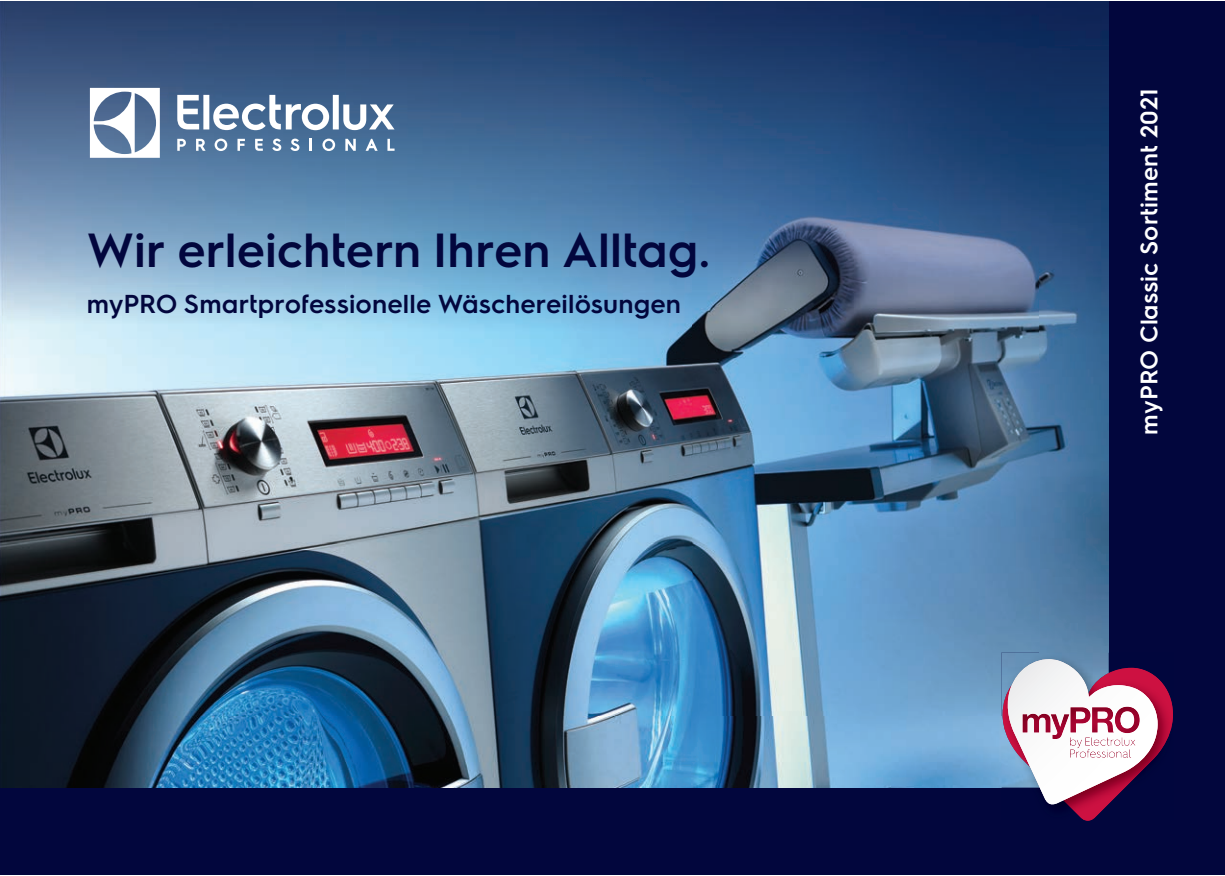
<style>
.page{position:relative;width:1225px;height:876px;background:#fff}
.page>*{position:absolute;margin:0;border:0;box-sizing:border-box;transform-origin:0 0}
.t1{font:600 48px "Electrolux Sans";color:#02063d}
.t2{font:600 26px "Electrolux Sans";letter-spacing:.005em;color:#02063d}
.t3{font:600 24px "Electrolux Sans";color:#fff}
</style>
<div class="page">
<div style="left:0;top:1px;width:1225px;height:873px;background:#02063d"></div>
<img style="left:0;top:1px;width:1039px;height:715px">
<img style="left:1039px;top:1px;width:69px;height:652px">
<img style="left:0;top:716px;width:1001px;height:72px">
<img style="left:1001px;top:653px;width:107px;height:135px">
<svg style="left:1002px;top:655px;width:171px;height:166px"></svg>
<img style="left:1007px;top:659px;width:150px;height:145px">
<svg style="left:90px;top:88px;width:70px;height:70px;background:#aab8cb"></svg>
<svg style="left:177px;top:95px;width:217px;height:35px;background:#8aa0ba"></svg>
<svg style="left:387px;top:139px;width:7px;height:12px"></svg>
<svg style="left:322px;top:139px;width:13px;height:12px"></svg>
<svg style="left:310px;top:139px;width:2px;height:12px"></svg>
<svg style="left:290px;top:139px;width:9px;height:12px"></svg>
<svg style="left:272px;top:139px;width:9px;height:12px"></svg>
<svg style="left:255px;top:139px;width:8px;height:12px"></svg>
<svg style="left:237px;top:139px;width:8px;height:12px"></svg>
<svg style="left:215px;top:139px;width:12px;height:12px"></svg>
<svg style="left:196px;top:139px;width:10px;height:12px"></svg>
<svg style="left:177px;top:139px;width:9px;height:12px"></svg>
<svg style="left:365px;top:139px;width:13px;height:12px"></svg>
<svg style="left:345px;top:139px;width:11px;height:12px"></svg>
<h1 class="t1" style="left:87px;top:216px;width:624px">Wir erleichtern Ihren Alltag.</h1>
<p class="t2" style="left:87px;top:286px;width:595px">myPRO Smartprofessionelle Wäschereilösungen</p>
<p class="t3" style="left:1132px;top:435px;width:348px;rotate:-90deg">myPRO Classic Sortiment 2021</p>
</div>
